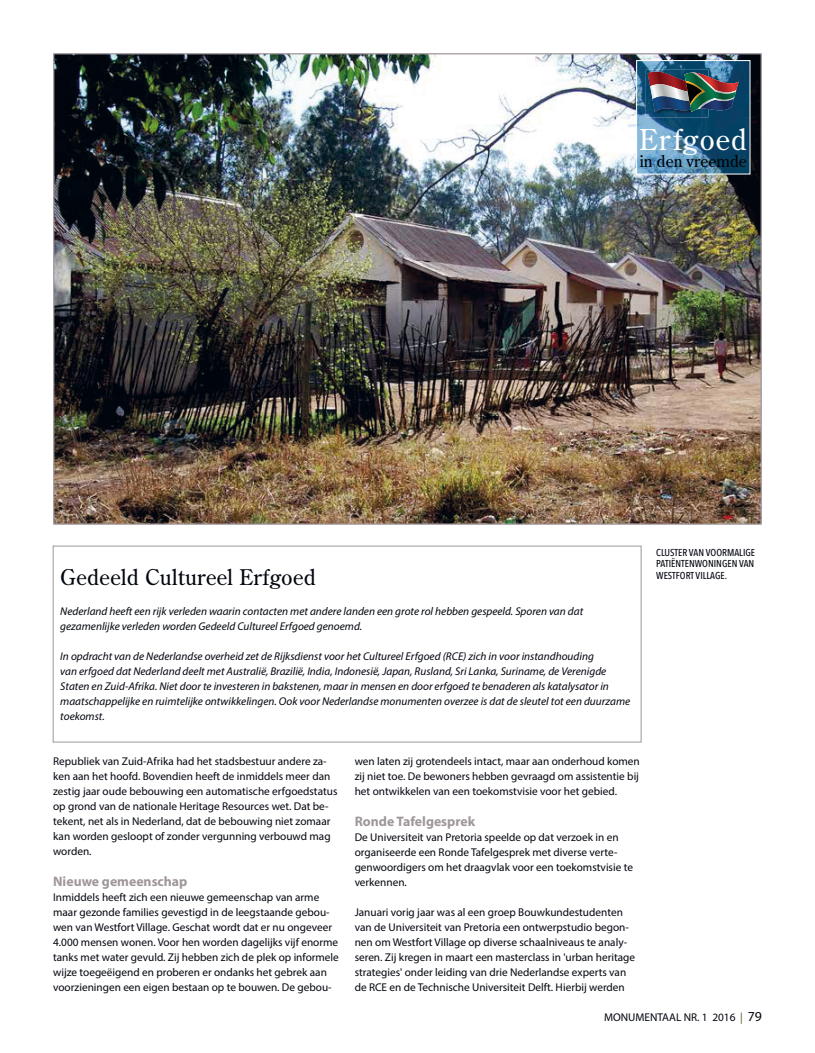
<style>
.page{position:relative;width:815px;height:1053px;background:#fff}
.page>*{position:absolute;margin:0;border:0;box-sizing:border-box;transform-origin:0 0}
.t1{font:28.75px "Century Old Style Std";letter-spacing:.035em;color:#fff}
.t2{font:22.5px "Century ATF Old Style BQ";color:#00050d}
.t3{font:16px "Century Old Style Std";color:#000001}
.t4{font:700 13.75px "Myriad Pro";color:#9f969b}
.t5{font:11.25px/15px "Myriad Pro";color:#00050d}
.t6{font:italic 11.25px/15px "Myriad Pro";color:#00050d}
.t7{font:500 10px/11.2px "Avenir Next Condensed";color:#00050d;text-align:justify}
.s1{color:#614f22}
.s2{font-size:13.75px}
</style>
<div class="page">
<img style="left:55px;top:55px;width:705px;height:467px">
<img style="left:638px;top:62px;width:110px;height:110px">
<img style="left:646px;top:70px;width:62px;height:47px">
<img style="left:648px;top:69px;width:91px;height:43px">
<div style="left:636px;top:60px;width:114px;height:114px;border:1px solid #fff"></div>
<div style="left:53px;top:546px;width:588px;height:196px;border:1px solid #9f969b"></div>
<h1 class="t1" style="left:639px;top:127px;width:109px">Erfgoed</h1>
<h3 class="t3" style="left:640px;top:154px;width:109px">in den vreemde</h3>
<h2 class="t2" style="left:60px;top:568px;width:257px">Gedeeld Cultureel Erfgoed</h2>
<p class="t6" style="left:60px;top:604px;width:524px">Nederland heeft een rijk verleden waarin contacten met andere landen een grote rol hebben gespeeld. Sporen van dat gezamenlijke verleden worden Gedeeld Cultureel Erfgoed genoemd.</p>
<p class="t6" style="left:60px;top:649px;width:571px">In opdracht van de Nederlandse overheid zet de Rijksdienst voor het Cultureel Erfgoed (RCE) zich in voor instandhouding<br>van erfgoed dat Nederland deelt met Australië, Brazilië, India, Indonesië, Japan, Rusland, Sri Lanka, Suriname, de Verenigde Staten en Zuid-Afrika. Niet door te investeren in bakstenen, maar in mensen en door erfgoed te benaderen als katalysator in maatschappelijke en ruimtelijke ontwikkelingen. Ook voor Nederlandse monumenten overzee is dat de sleutel tot een duurzame toekomst.</p>
<p class="t7" style="left:656px;top:547px;width:100px">CLUSTER VAN VOORMALIGE PATIËNTENWONINGEN VAN WESTFORT VILLAGE.</p>
<p class="t5" style="left:53px;top:754px;width:286px">Republiek van Zuid-Afrika had het stadsbestuur andere za&shy;ken aan het hoofd. Bovendien heeft de inmiddels meer dan zestig jaar oude bebouwing een automatische erfgoedstatus op grond van de nationale Heritage Resources wet. Dat be&shy;tekent, net als in Nederland, dat de bebouwing niet zomaar kan worden gesloopt of zonder vergunning verbouwd mag worden.</p>
<p class="t4" style="left:53px;top:875px;width:136px">Nieuwe gemeenschap</p>
<p class="t5" style="left:53px;top:889px;width:287px">Inmiddels heeft zich een nieuwe gemeenschap van arme maar gezonde families gevestigd in de leegstaande gebou&shy;wen van Westfort Village. Geschat wordt dat er nu ongeveer 4.000 mensen wonen. Voor hen worden dagelijks vijf enorme tanks met water gevuld. Zij hebben zich de plek op informele wijze toegeëigend en proberen er ondanks het gebrek aan voorzieningen een eigen bestaan op te bouwen. De gebou-</p>
<p class="t5" style="left:355px;top:754px;width:287px;text-align:justify">wen laten zij grotendeels intact, maar aan onderhoud komen zij niet toe. De bewoners hebben gevraagd om assistentie bij het ontwikkelen van een toekomstvisie voor het gebied.</p>
<p class="t4" style="left:355px;top:815px;width:122px">Ronde Tafelgesprek</p>
<p class="t5" style="left:355px;top:829px;width:280px">De Universiteit van Pretoria speelde op dat verzoek in en organiseerde een Ronde Tafelgesprek met diverse verte&shy;genwoordigers om het draagvlak voor een toekomstvisie te verkennen.</p>
<p class="t5" style="left:355px;top:904px;width:282px">Januari vorig jaar was al een groep Bouwkundestudenten van de Universiteit van Pretoria een ontwerpstudio begon&shy;nen om Westfort Village op diverse schaalniveaus te analy&shy;seren. Zij kregen in maart een masterclass in 'urban heritage strategies' onder leiding van drie Nederlandse experts van de RCE en de Technische Universiteit Delft. Hierbij werden</p>
<p class="t5" style="left:604px;top:1010px;width:159px">MONUMENTAAL NR. 1 2016 <span class="s1">|</span> <span class="s2">79</span></p>
</div>
